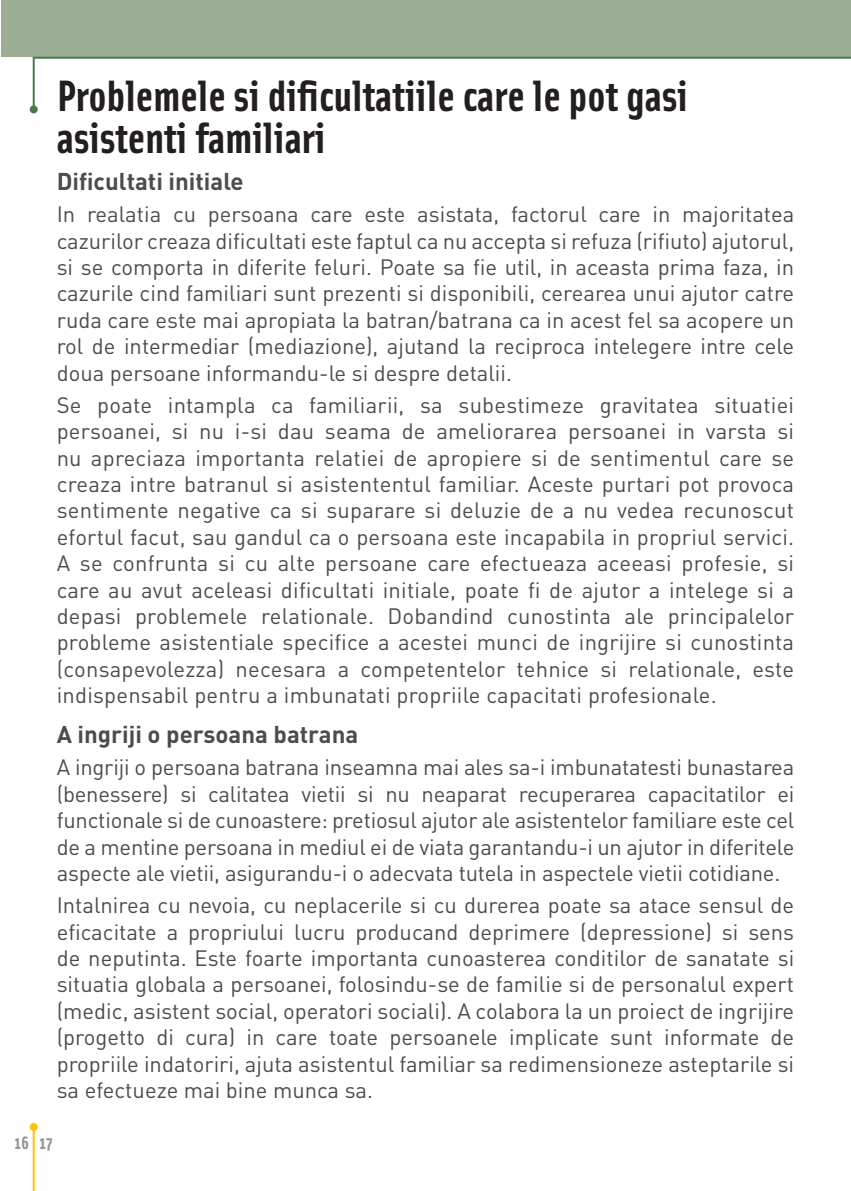
<style>
.page{position:relative;width:851px;height:1191px;background:#fff}
.page>*{position:absolute;margin:0;border:0;box-sizing:border-box;transform-origin:0 0}
.t1{font:44px/42px "Solex Bold Lining";color:#231f1f}
.t2{font:700 24px "DIN";color:#4c4c4e}
.t3{font:22px/26.4px "DIN";color:#4c4c4e;text-align:justify}
.t4{font:700 18px "Solex";color:#939497}
</style>
<div class="page">
<div style="left:1px;top:1px;width:849px;height:56px;background:#9bad93"></div>
<svg style="left:32px;top:56px;width:818px;height:49px"></svg>
<div style="left:30px;top:105px;width:8px;height:8px;background:#487a4a;border-radius:50%"></div>
<hr style="left:33px;top:1127px;width:2px;height:64px;background:#ffc20d">
<div style="left:30px;top:1123px;width:8px;height:8px;background:#ffc20d;border-radius:50%"></div>
<h1 class="t1" style="left:57px;top:79px;width:632px">Problemele si dificultatiile care le pot gasi asistenti familiari</h1>
<p class="t2" style="left:57px;top:173px;width:188px">Dificultati initiale</p>
<p class="t3" style="left:57px;top:204px;width:739px">In realatia cu persoana care este asistata, factorul care in majoritatea cazurilor creaza dificultati este faptul ca nu accepta si refuza (rifiuto) ajutorul, si se comporta in diferite feluri. Poate sa fie util, in aceasta prima faza, in cazurile cind familiari sunt prezenti si disponibili, cerearea unui ajutor catre ruda care este mai apropiata la batran/batrana ca in acest fel sa acopere un rol de intermediar (mediazione), ajutand la reciproca intelegere intre cele doua persoane informandu-le si despre detalii.</p>
<p class="t3" style="left:57px;top:394px;width:738px">Se poate intampla ca familiarii, sa subestimeze gravitatea situatiei persoanei, si nu i-si dau seama de ameliorarea persoanei in varsta si nu apreciaza importanta relatiei de apropiere si de sentimentul care se creaza intre batranul si asistententul familiar. Aceste purtari pot provoca sentimente negative ca si suparare si deluzie de a nu vedea recunoscut efortul facut, sau gandul ca o persoana este incapabila in propriul servici.<br>A se confrunta si cu alte persoane care efectueaza aceeasi profesie, si care au avut aceleasi dificultati initiale, poate fi de ajutor a intelege si a depasi problemele relationale. Dobandind cunostinta ale principalelor probleme asistentiale specifice a acestei munci de ingrijire si cunostinta (consapevolezza) necesara a competentelor tehnice si relationale, este indispensabil pentru a imbunatati propriile capacitati profesionale.</p>
<p class="t2" style="left:57px;top:726px;width:303px">A ingriji o persoana batrana</p>
<p class="t3" style="left:57px;top:757px;width:739px">A ingriji o persoana batrana inseamna mai ales sa-i imbunatatesti bunastarea (benessere) si calitatea vietii si nu neaparat recuperarea capacitatilor ei functionale si de cunoastere: pretiosul ajutor ale asistentelor familiare este cel de a mentine persoana in mediul ei de viata garantandu-i un ajutor in diferitele aspecte ale vietii, asigurandu-i o adecvata tutela in aspectele vietii cotidiane.</p>
<p class="t3" style="left:57px;top:894px;width:739px">Intalnirea cu nevoia, cu neplacerile si cu durerea poate sa atace sensul de eficacitate a propriului lucru producand deprimere (depressione) si sens de neputinta. Este foarte importanta cunoasterea conditilor de sanatate si situatia globala a persoanei, folosindu-se de familie si de personalul expert (medic, asistent social, operatori sociali). A colabora la un proiect de ingrijire (progetto di cura) in care toate persoanele implicate sunt informate de propriile indatoriri, ajuta asistentul familiar sa redimensioneze asteptarile si sa efectueze mai bine munca sa.</p>
<p class="t4" style="left:14px;top:1136px;width:40px">16 17</p>
</div>
